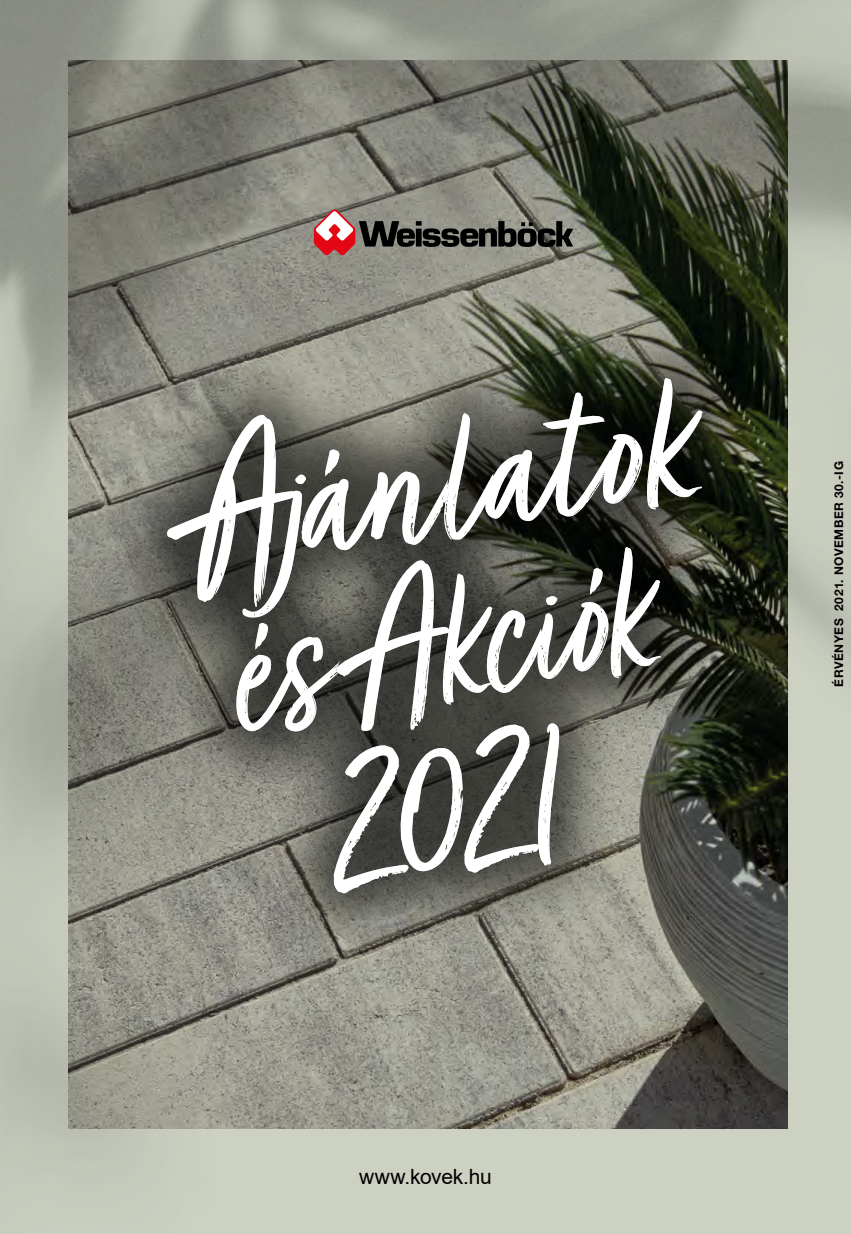
<style>
.page{position:relative;width:851px;height:1234px;background:#fff}
.page>*{position:absolute;margin:0;border:0;box-sizing:border-box;transform-origin:0 0}
.t1{font:216.15px/160.6px "Turbinado Light Pro";color:#fff;text-align:center}
.t2{font:21px "Arial";letter-spacing:-.01em;color:#000}
.t3{font:700 12px "Helvetica Neue LT Std";letter-spacing:.05em;color:#000}
</style>
<div class="page">
<img style="left:0;top:0;width:850px;height:1233px">
<svg style="left:314px;top:209px;width:259px;height:46px;background:#776862"></svg>
<div style="left:101px;top:312px;width:667px;height:646px;background:#000;opacity:.4"></div>
<h1 class="t1" style="left:178px;top:456px;width:513px;rotate:-9deg">Ajánlatok és Akciók<br>2021</h1>
<h2 class="t2" style="left:359px;top:1161px;width:134px">www.kovek.hu</h2>
<p class="t3" style="left:831px;top:686px;width:227px;rotate:-90deg">ÉRVÉNYES 2021. NOVEMBER 30.-IG</p>
</div>
